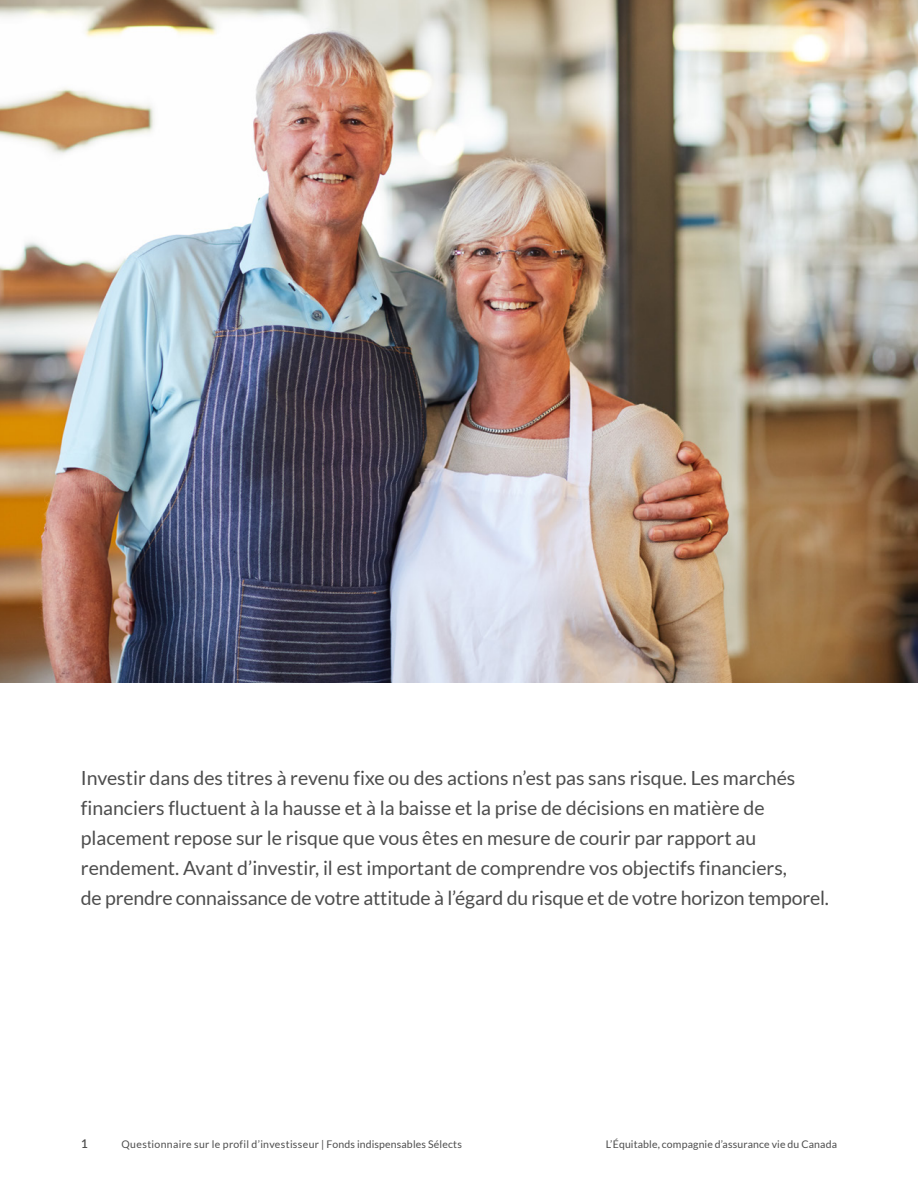
<style>
.page{position:relative;width:918px;height:1188px;background:#fff}
.page>*{position:absolute;margin:0;border:0;box-sizing:border-box;transform-origin:0 0}
.t1{font:19.5px/30px "Lato";color:#4d4d4d}
.t2{font:600 12px "Lato";color:#4d4d4d}
.t3{font:10.5px "Lato";letter-spacing:.015em;color:#4d4d4d}
</style>
<div class="page">
<img style="left:0;top:0;width:918px;height:682px">
<p class="t1" style="left:81px;top:763px;width:750px">Investir dans des titres à revenu fixe ou des actions n’est pas sans risque. Les marchés financiers fluctuent à la hausse et à la baisse et la prise de décisions en matière de placement repose sur le risque que vous êtes en mesure de courir par rapport au rendement. Avant d’investir, il est important de comprendre vos objectifs financiers,<br>de prendre connaissance de votre attitude à l’égard du risque et de votre horizon temporel.</p>
<p class="t2" style="left:81px;top:1134px;width:8px">1</p>
<p class="t3" style="left:122px;top:1138px;width:342px">Questionnaire sur le profil d’investisseur | Fonds indispensables Sélects</p>
<p class="t3" style="left:606px;top:1138px;width:233px">L’Équitable, compagnie d’assurance vie du Canada</p>
</div>
